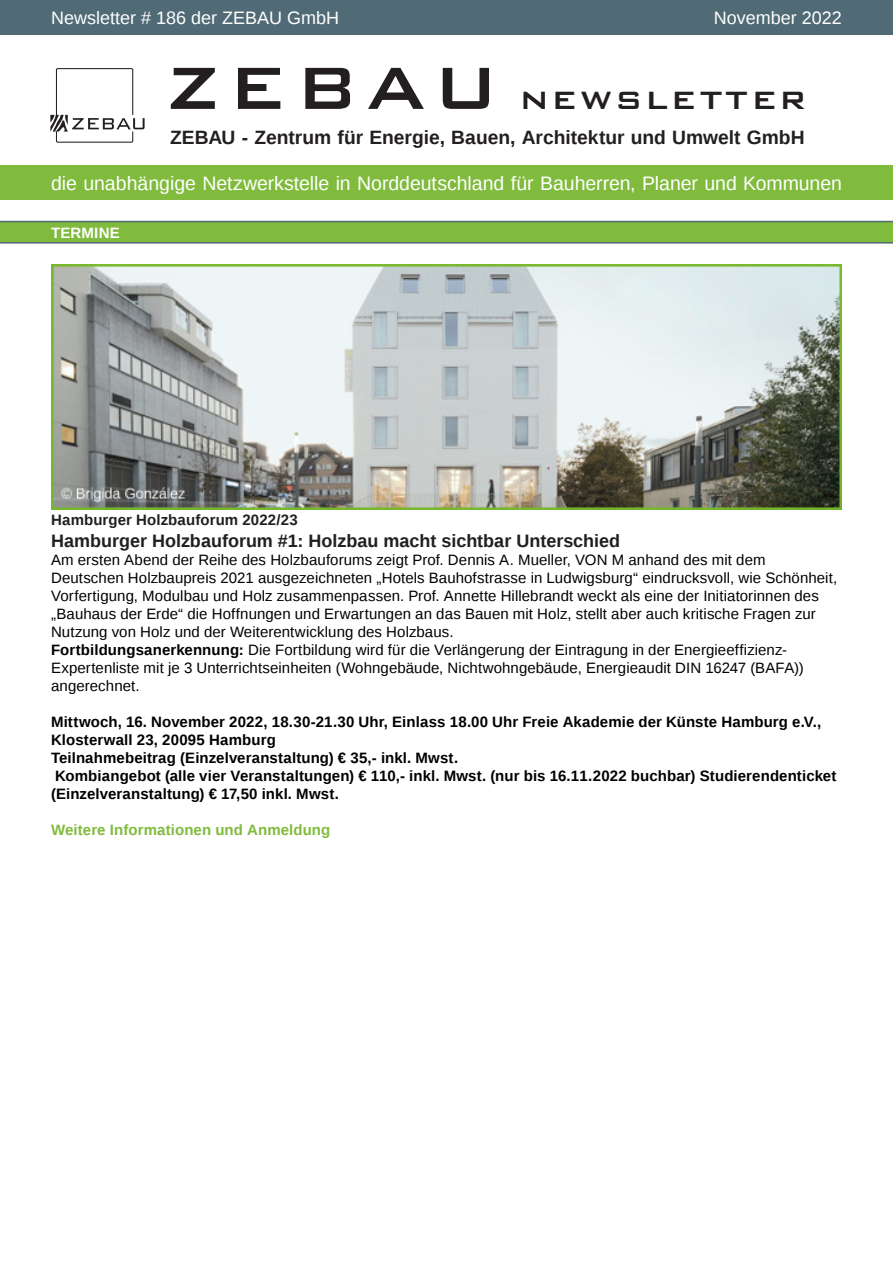
<style>
.page{position:relative;width:893px;height:1263px;background:#fff}
.page>*{position:absolute;margin:0;border:0;box-sizing:border-box;transform-origin:0 0}
.t1{font:500 40.95px "Bank Gothic BT";letter-spacing:.075em;color:#231f20}
.t2{font:19.5px "Liberation Sans";letter-spacing:-.005em;color:#fff}
.t3{font:700 19.2px "Liberation Sans";color:#231f20}
.Überschrift{font:700 18px "Liberation Sans";color:#231f20}
.t4{font:18px "Liberation Sans";color:#fff}
.Überschrift-2{font:15px/18px "Liberation Sans";letter-spacing:.005em;color:#000}
.Überschrift-3{font:700 15px/18px "Liberation Sans";letter-spacing:.005em;color:#000}
.Überschrift-4{font:700 15px "Liberation Sans";letter-spacing:.01em;color:#80bb3d}
.Überschrift-5{font:700 15px "Liberation Sans";letter-spacing:.01em;color:#231f20}
.t5{font:700 15px "Liberation Sans";letter-spacing:.015em;color:#fff}
.s1{font-size:79.5px}
.s2{font-weight:700}
</style>
<div class="page">
<div style="left:0;top:0;width:893px;height:34px;background:#506a76"></div>
<div style="left:0;top:166px;width:893px;height:34px;background:#80bb3d"></div>
<svg style="left:50px;top:68px;width:95px;height:75px"></svg>
<div style="left:0;top:222px;width:893px;height:21px;background:#80bb3d"></div>
<hr style="left:0;top:242px;width:893px;height:2px;background:#506a76">
<hr style="left:0;top:221px;width:893px;height:1px;background:#506a76">
<img style="left:51px;top:264px;width:791px;height:246px">
<p class="t4" style="left:51px;top:7px;width:290px">Newsletter # 186 der ZEBAU GmbH</p>
<p class="t4" style="left:714px;top:7px;width:130px">November 2022</p>
<h1 class="t1" style="left:166px;top:76px;width:642px"><span class="s1">ZEBAU</span> newsletter</h1>
<p class="t3" style="left:170px;top:124px;width:636px">ZEBAU - Zentrum für Energie, Bauen, Architektur und Umwelt GmbH</p>
<h2 class="t2" style="left:51px;top:172px;width:792px">die unabhängige Netzwerkstelle in Norddeutschland für Bauherren, Planer und Kommunen</h2>
<p class="t5" style="left:51px;top:222px;width:70px">TERMINE</p>
<p class="Überschrift-5" style="left:51px;top:510px;width:248px">Hamburger Holzbauforum 2022/23</p>
<p class="Überschrift" style="left:51px;top:528px;width:571px">Hamburger Holzbauforum #1: Holzbau macht sichtbar Unterschied</p>
<p class="Überschrift-2" style="left:51px;top:551px;width:788px">Am ersten Abend der Reihe des Holzbauforums zeigt Prof. Dennis A. Mueller, VON M anhand des mit dem Deutschen Holzbaupreis 2021 ausgezeichneten „Hotels Bauhofstrasse in Ludwigsburg“ eindrucksvoll, wie Schönheit, Vorfertigung, Modulbau und Holz zusammenpassen. Prof. Annette Hillebrandt weckt als eine der Initiatorinnen des „Bauhaus der Erde“ die Hoffnungen und Erwartungen an das Bauen mit Holz, stellt aber auch kritische Fragen zur Nutzung von Holz und der Weiterentwicklung des Holzbaus.</p>
<p class="Überschrift-2" style="left:51px;top:641px;width:754px"><span class="s2">Fortbildungsanerkennung:</span> Die Fortbildung wird für die Verlängerung der Eintragung in der Energieeffizienz-<br>Expertenliste mit je 3 Unterrichtseinheiten (Wohngebäude, Nichtwohngebäude, Energieaudit DIN 16247 (BAFA)) angerechnet.</p>
<p class="Überschrift-3" style="left:51px;top:713px;width:772px">Mittwoch, 16. November 2022, 18.30-21.30 Uhr, Einlass 18.00 Uhr Freie Akademie der Künste Hamburg e.V.,</p>
<p class="Überschrift-3" style="left:51px;top:731px;width:226px">Klosterwall 23, 20095 Hamburg</p>
<p class="Überschrift-3" style="left:51px;top:749px;width:409px">Teilnahmebeitrag (Einzelveranstaltung) € 35,- inkl. Mwst.</p>
<p class="Überschrift-3" style="left:51px;top:767px;width:787px">Kombiangebot (alle vier Veranstaltungen) € 110,- inkl. Mwst. (nur bis 16.11.2022 buchbar) Studierendenticket (Einzelveranstaltung) € 17,50 inkl. Mwst.</p>
<p class="Überschrift-4" style="left:51px;top:820px;width:281px">Weitere Informationen und Anmeldung</p>
</div>
